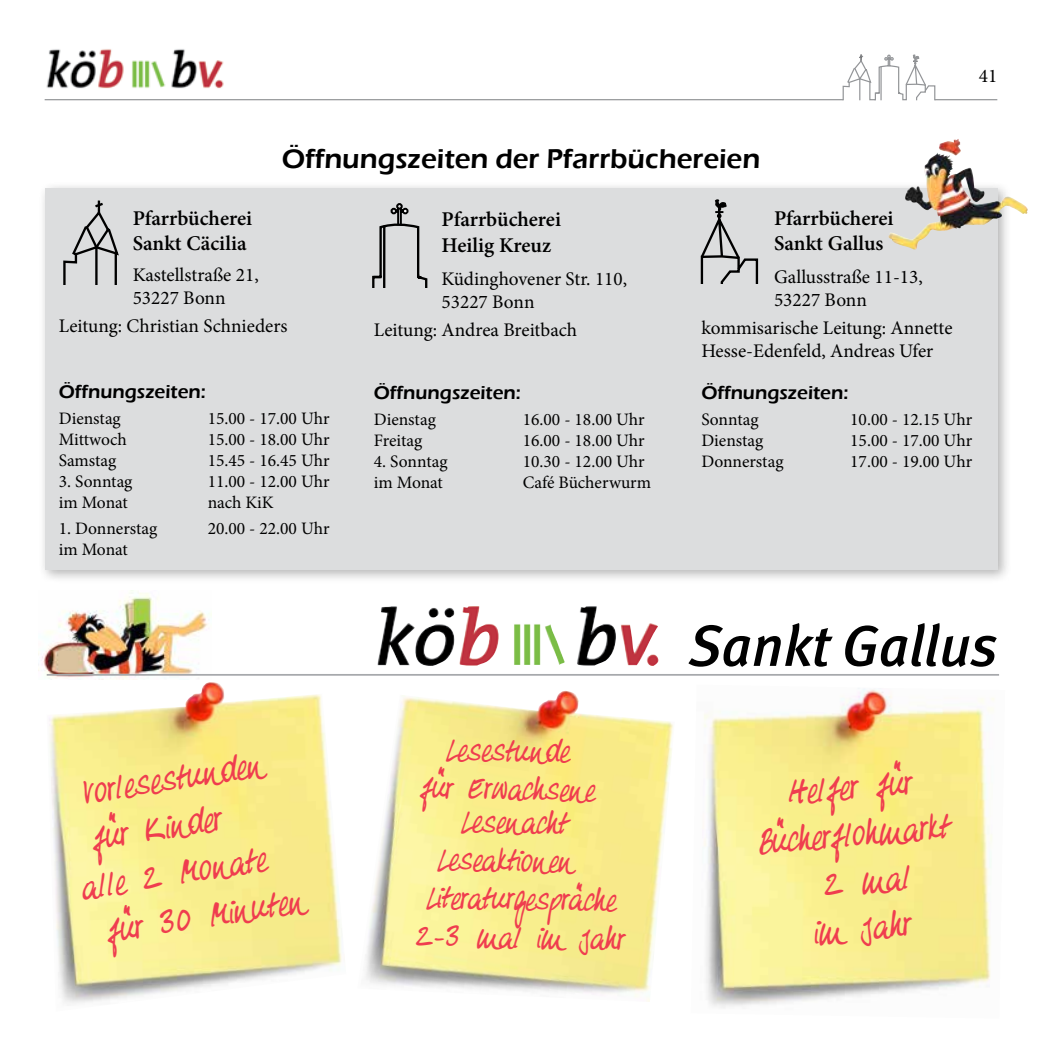
<style>
.page{position:relative;width:1042px;height:1042px;background:#fff}
.page>*{position:absolute;margin:0;border:0;box-sizing:border-box;transform-origin:0 0}
.t1{font:italic 500 57.75px "Meta";color:#000}
.t2{font:35px/46.9px "Sven";color:#ef3d4f;text-align:center}
.t3{font:31.5px/38.1px "Sven";color:#ef3d4f;text-align:center}
.t4{font:600 28px "Eras ITC";color:#000}
.t5{font:600 21px/25.2px "Minion Pro";color:#000}
.t6{font:19.25px/23.1px "Minion Pro";color:#000}
.t7{font:600 19.25px "Eras ITC";color:#000}
.t8{font:17.5px "Minion Pro";color:#000}
</style>
<div class="page">
<svg style="left:45px;top:55px;width:952px;height:45px"></svg>
<img style="left:704px;top:688px;width:290px;height:320px">
<img style="left:38px;top:593px;width:174px;height:86px">
<img style="left:45px;top:49px;width:181px;height:44px">
<div style="left:39px;top:181px;width:973px;height:403px;background:#000;opacity:.3"></div>
<div style="left:46px;top:188px;width:952px;height:382px;background:#dcddde"></div>
<svg style="left:372px;top:203px;width:55px;height:84px"></svg>
<div style="left:390px;top:208px;width:7px;height:6px;border:2px solid #000;border-radius:50%"></div>
<svg style="left:700px;top:200px;width:58px;height:83px"></svg>
<svg style="left:63px;top:201px;width:56px;height:84px"></svg>
<img style="left:888px;top:139px;width:123px;height:110px">
<img style="left:49px;top:682px;width:293px;height:322px">
<img style="left:365px;top:691px;width:309px;height:311px">
<img style="left:377px;top:606px;width:281px;height:60px">
<hr style="left:47px;top:674px;width:952px;height:2px;background:#a7a9ac">
<h3 class="t4" style="left:282px;top:143px;width:480px">Öffnungszeiten der Pfarrbüchereien</h3>
<p class="t6" style="left:979px;top:64px;width:20px">41</p>
<p class="t5" style="left:133px;top:206px;width:121px">Pfarrbücherei<br>Sankt Cäcilia</p>
<p class="t6" style="left:133px;top:264px;width:127px">Kastellstraße 21,<br>53227 Bonn</p>
<p class="t6" style="left:59px;top:315px;width:230px">Leitung: Christian Schnieders</p>
<p class="t7" style="left:59px;top:381px;width:149px">Öffnungszeiten:</p>
<p class="t8" style="left:59px;top:407px;width:63px">Dienstag</p>
<p class="t8" style="left:208px;top:407px;width:123px">15.00 - 17.00 Uhr</p>
<p class="t8" style="left:59px;top:428px;width:70px">Mittwoch</p>
<p class="t8" style="left:208px;top:428px;width:123px">15.00 - 18.00 Uhr</p>
<p class="t8" style="left:59px;top:449px;width:59px">Samstag</p>
<p class="t8" style="left:208px;top:449px;width:123px">15.45 - 16.45 Uhr</p>
<p class="t8" style="left:59px;top:470px;width:75px">3. Sonntag</p>
<p class="t8" style="left:208px;top:470px;width:123px">11.00 - 12.00 Uhr</p>
<p class="t8" style="left:59px;top:491px;width:71px">im Monat</p>
<p class="t8" style="left:208px;top:491px;width:67px">nach KiK</p>
<p class="t8" style="left:59px;top:517px;width:100px">1. Donnerstag</p>
<p class="t8" style="left:208px;top:517px;width:123px">20.00 - 22.00 Uhr</p>
<p class="t8" style="left:59px;top:538px;width:71px">im Monat</p>
<h2 class="t2" style="left:81px;top:769px;width:183px;rotate:-9deg">Vorlesestunden</h2>
<h2 class="t2" style="left:88px;top:815px;width:133px;rotate:-9deg">für Kinder</h2>
<h2 class="t2" style="left:78px;top:864px;width:188px;rotate:-9deg">alle 2 Monate</h2>
<h2 class="t2" style="left:103px;top:908px;width:203px;rotate:-9deg">für 30 Minuten</h2>
<p class="t5" style="left:441px;top:207px;width:121px">Pfarrbücherei<br>Heilig Kreuz</p>
<p class="t6" style="left:441px;top:267px;width:187px">Küdinghovener Str. 110,<br>53227 Bonn</p>
<p class="t6" style="left:374px;top:318px;width:205px">Leitung: Andrea Breitbach</p>
<p class="t7" style="left:374px;top:382px;width:149px">Öffnungszeiten:</p>
<p class="t8" style="left:374px;top:408px;width:63px">Dienstag</p>
<p class="t8" style="left:523px;top:408px;width:123px">16.00 - 18.00 Uhr</p>
<p class="t8" style="left:374px;top:429px;width:50px">Freitag</p>
<p class="t8" style="left:523px;top:429px;width:123px">16.00 - 18.00 Uhr</p>
<p class="t8" style="left:374px;top:450px;width:75px">4. Sonntag</p>
<p class="t8" style="left:523px;top:450px;width:123px">10.30 - 12.00 Uhr</p>
<p class="t8" style="left:374px;top:471px;width:71px">im Monat</p>
<p class="t8" style="left:523px;top:471px;width:130px">Café Bücherwurm</p>
<p class="t5" style="left:774px;top:205px;width:121px">Pfarrbücherei<br>Sankt Gallus</p>
<p class="t6" style="left:774px;top:265px;width:150px">Gallusstraße 11-13,<br>53227 Bonn</p>
<p class="t6" style="left:701px;top:316px;width:253px">kommisarische Leitung: Annette<br>Hesse-Edenfeld, Andreas Ufer</p>
<p class="t7" style="left:701px;top:382px;width:149px">Öffnungszeiten:</p>
<p class="t8" style="left:701px;top:408px;width:59px">Sonntag</p>
<p class="t8" style="left:850px;top:408px;width:123px">10.00 - 12.15 Uhr</p>
<p class="t8" style="left:701px;top:429px;width:63px">Dienstag</p>
<p class="t8" style="left:850px;top:429px;width:123px">15.00 - 17.00 Uhr</p>
<p class="t8" style="left:701px;top:450px;width:84px">Donnerstag</p>
<p class="t8" style="left:850px;top:450px;width:123px">17.00 - 19.00 Uhr</p>
<h3 class="t3" style="left:421px;top:730px;width:176px;rotate:1deg">Lesestunde<br>für Erwachsene</h3>
<h3 class="t3" style="left:461px;top:802px;width:108px;rotate:1deg">Lesenacht</h3>
<h3 class="t3" style="left:438px;top:840px;width:138px;rotate:1deg">Leseaktionen</h3>
<h3 class="t3" style="left:427px;top:878px;width:191px;rotate:1deg">Literaturgespräche</h3>
<h3 class="t3" style="left:416px;top:916px;width:210px;rotate:1deg">2-3 mal im Jahr</h3>
<h1 class="t1" style="left:688px;top:611px;width:311px">Sankt Gallus</h1>
<h2 class="t2" style="left:753px;top:772px;width:193px;rotate:-5deg">Helfer für<br>Bücherflohmarkt<br>2 mal<br>im Jahr</h2>
</div>
